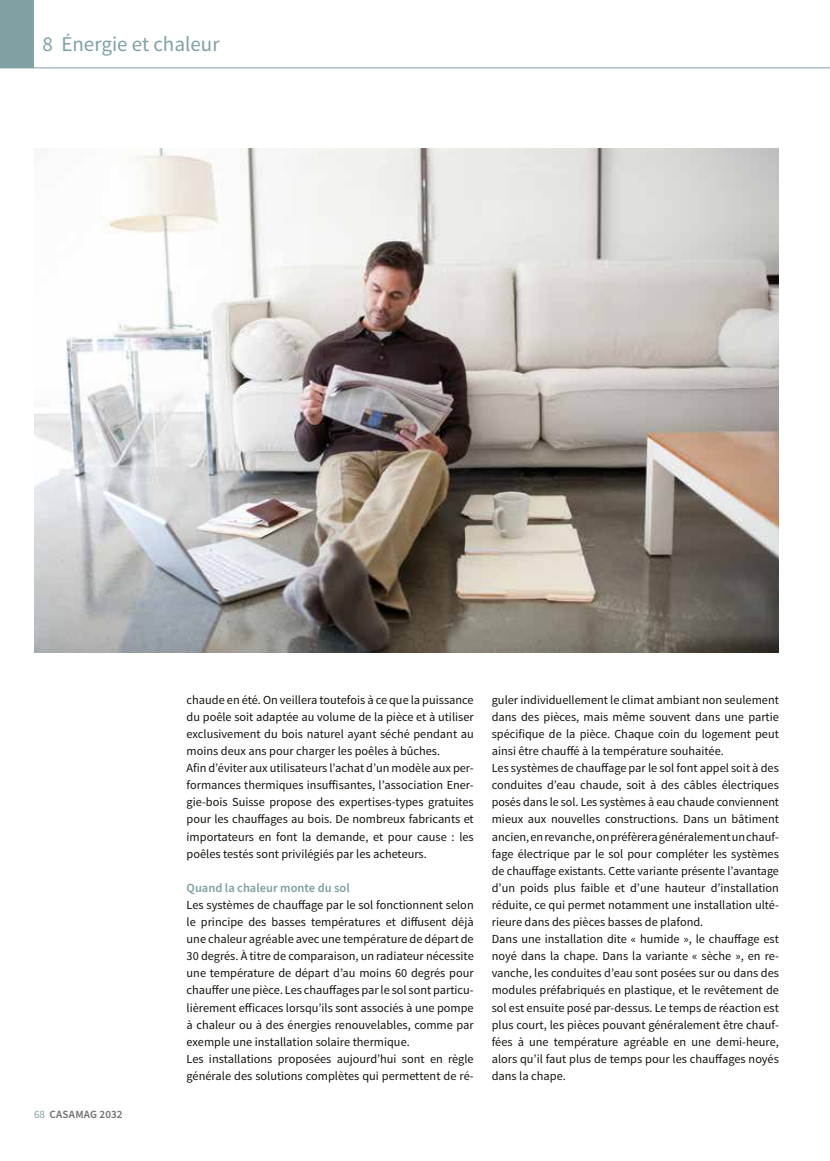
<style>
.page{position:relative;width:830px;height:1161px;background:#fff}
.page>*{position:absolute;margin:0;border:0;box-sizing:border-box;transform-origin:0 0}
.t1{font:21px "Source Sans Pro";color:#80a1a4}
.t2{font:600 12.45px "Source Sans Pro";color:#80a1a4}
.t3{font:12.3px/17.1px "Source Sans Pro";color:#12120d}
.t4{font:600 11.1px "Source Sans Pro";letter-spacing:.02em;color:#6f7070}
.s1{font-weight:400;color:#80a1a4}
</style>
<div class="page">
<div style="left:0;top:0;width:34px;height:68px;background:#80a1a4"></div>
<hr style="left:0;top:68px;width:829px;height:1px;background:#80a1a4">
<img style="left:34px;top:149px;width:744px;height:503px">
<h1 class="t1" style="left:43px;top:31px;width:178px">8 Énergie et chaleur</h1>
<p class="t4" style="left:34px;top:1107px;width:90px"><span class="s1">68</span> CASAMAG 2032</p>
<p class="t3" style="left:186px;top:691px;width:288px">chaude en été. On veillera toutefois à ce que la puissance du poêle soit adaptée au volume de la pièce et à utiliser exclusivement du bois naturel ayant séché pendant au moins deux ans pour charger les poêles à bûches.<br>Afin d’éviter aux utilisateurs l’achat d’un modèle aux per&shy;formances thermiques insuffisantes, l’association Ener&shy;gie-bois Suisse propose des expertises-types gratuites pour les chauffages au bois. De nombreux fabricants et importateurs en font la demande, et pour cause : les poêles testés sont privilégiés par les acheteurs.</p>
<p class="t2" style="left:186px;top:879px;width:165px">Quand la chaleur monte du sol</p>
<p class="t3" style="left:186px;top:896px;width:288px">Les systèmes de chauffage par le sol fonctionnent selon le principe des basses températures et diffusent déjà une chaleur agréable avec une température de départ de 30 degrés. À titre de comparaison, un radiateur nécessite une température de départ d’au moins 60 degrés pour chauffer une pièce. Les chauffages par le sol sont particu&shy;lièrement efficaces lorsqu’ils sont associés à une pompe à chaleur ou à des énergies renouvelables, comme par exemple une installation solaire thermique.<br>Les installations proposées aujourd’hui sont en règle générale des solutions complètes qui permettent de ré-</p>
<p class="t3" style="left:491px;top:691px;width:288px">guler individuellement le climat ambiant non seulement dans des pièces, mais même souvent dans une partie spécifique de la pièce. Chaque coin du logement peut ainsi être chauffé à la température souhaitée.<br>Les systèmes de chauffage par le sol font appel soit à des conduites d’eau chaude, soit à des câbles électriques posés dans le sol. Les systèmes à eau chaude conviennent mieux aux nouvelles constructions. Dans un bâtiment ancien, en revanche, on préfèrera généralement un chauf&shy;fage électrique par le sol pour compléter les systèmes de chauffage existants. Cette variante présente l’avantage d’un poids plus faible et d’une hauteur d’installation réduite, ce qui permet notamment une installation ulté&shy;rieure dans des pièces basses de plafond.<br>Dans une installation dite « humide », le chauffage est noyé dans la chape. Dans la variante « sèche », en re&shy;vanche, les conduites d’eau sont posées sur ou dans des modules préfabriqués en plastique, et le revêtement de sol est ensuite posé par-dessus. Le temps de réaction est plus court, les pièces pouvant généralement être chauf&shy;fées à une température agréable en une demi-heure, alors qu’il faut plus de temps pour les chauffages noyés dans la chape.</p>
</div>
